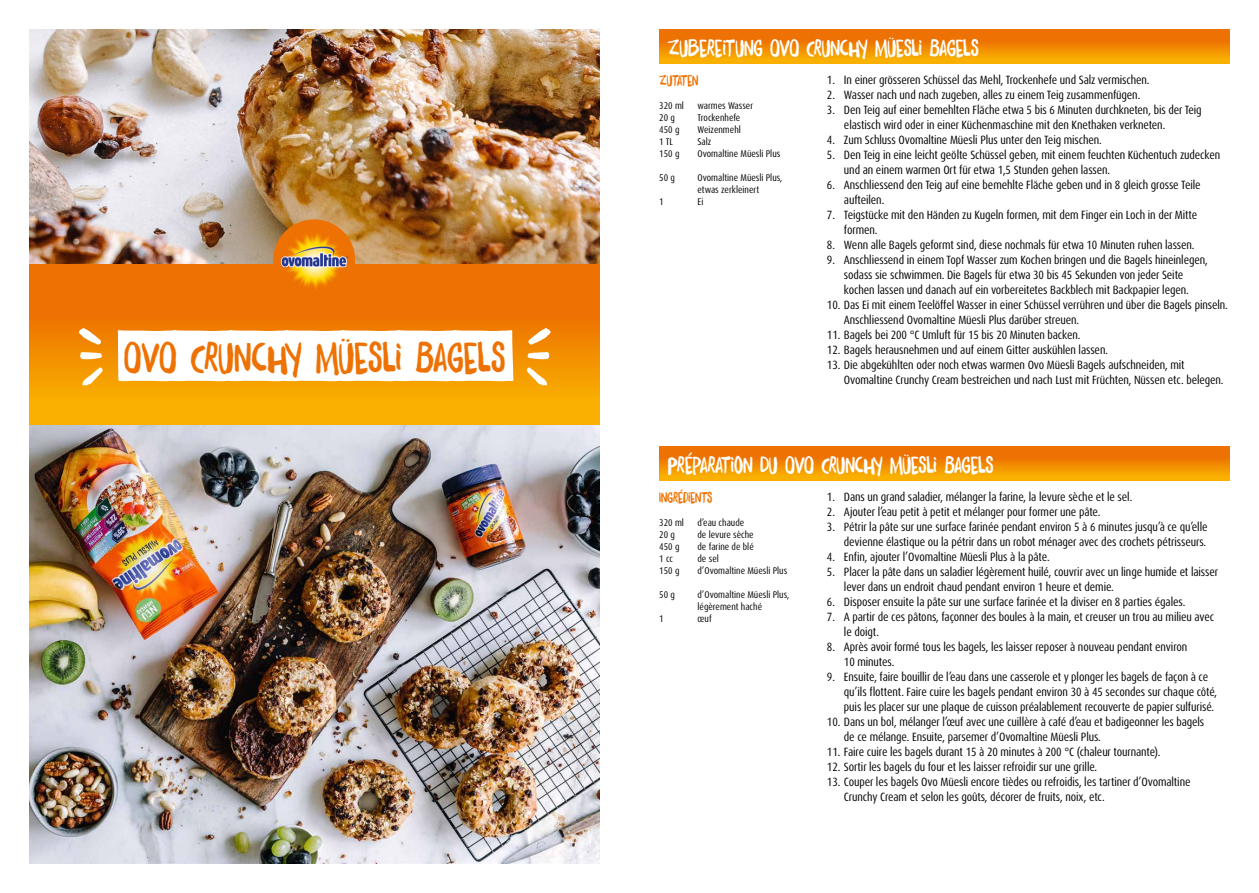
<style>
.page{position:relative;width:1259px;height:893px;background:#fff}
.page>*{position:absolute;margin:0;border:0;box-sizing:border-box;transform-origin:0 0}
.t1{font:37.5px "Daft Brush";color:#ee7203}
.t2{font:21px "Daft Brush";letter-spacing:-.01em;color:#fff}
.t3{font:13.5px "Daft Brush";letter-spacing:-.01em;color:#ee7203}
.t4{font:condensed 12px/15px "Dax OT";letter-spacing:-.01em;color:#000}
.t5{font:condensed 9.75px/12px "Dax OT";color:#000}
</style>
<div class="page">
<img style="left:30px;top:30px;width:570px;height:234px">
<img style="left:30px;top:425px;width:570px;height:438px">
<div style="left:30px;top:264px;width:570px;height:161px;background:linear-gradient(to bottom,#eb6203,#f9b400)"></div>
<img style="left:259px;top:207px;width:111px;height:111px">
<svg style="left:118px;top:330px;width:395px;height:51px"></svg>
<div style="left:659px;top:30px;width:570px;height:34px;background:linear-gradient(to bottom,#eb6103,#f9b100)"></div>
<div style="left:659px;top:446px;width:570px;height:34px;background:linear-gradient(to bottom,#eb6003,#f9af00)"></div>
<svg style="left:79px;top:315px;width:24px;height:70px;background:#f18a00"></svg>
<svg style="left:527px;top:315px;width:24px;height:70px;background:#f18a00"></svg>
<h1 class="t1" style="left:124px;top:332px;width:383px">OVO CRUNCHY MÜESLI BAGELS</h1>
<h2 class="t2" style="left:668px;top:34px;width:312px">ZUBEREITUNG OVO CRUNCHY MÜESLI BAGELS</h2>
<p class="t3" style="left:659px;top:71px;width:41px">ZUTATEN</p>
<p class="t5" style="left:659px;top:100px;width:26px">320 ml</p>
<p class="t5" style="left:697px;top:100px;width:57px">warmes Wasser</p>
<p class="t5" style="left:659px;top:112px;width:17px">20 g</p>
<p class="t5" style="left:697px;top:112px;width:44px">Trockenhefe</p>
<p class="t5" style="left:659px;top:124px;width:22px">450 g</p>
<p class="t5" style="left:697px;top:124px;width:45px">Weizenmehl</p>
<p class="t5" style="left:659px;top:136px;width:15px">1 TL</p>
<p class="t5" style="left:697px;top:136px;width:15px">Salz</p>
<p class="t5" style="left:659px;top:148px;width:22px">150 g</p>
<p class="t5" style="left:697px;top:148px;width:84px">Ovomaltine Müesli Plus</p>
<p class="t5" style="left:659px;top:172px;width:17px">50 g</p>
<p class="t5" style="left:697px;top:172px;width:86px">Ovomaltine Müesli Plus, etwas zerkleinert</p>
<p class="t5" style="left:659px;top:196px;width:6px">1</p>
<p class="t5" style="left:697px;top:196px;width:7px">Ei</p>
<p class="t4" style="left:827px;top:72px;width:324px">1. In einer grösseren Schüssel das Mehl, Trockenhefe und Salz vermischen.</p>
<p class="t4" style="left:827px;top:87px;width:315px">2. Wasser nach und nach zugeben, alles zu einem Teig zusammenfügen.</p>
<p class="t4" style="left:844px;top:102px;width:359px;text-indent:-17px">3. Den Teig auf einer bemehlten Fläche etwa 5 bis 6 Minuten durchkneten, bis der Teig elastisch wird oder in einer Küchenmaschine mit den Knethaken verkneten.</p>
<p class="t4" style="left:827px;top:132px;width:276px">4. Zum Schluss Ovomaltine Müesli Plus unter den Teig mischen.</p>
<p class="t4" style="left:844px;top:147px;width:378px;text-indent:-17px">5. Den Teig in eine leicht geölte Schüssel geben, mit einem feuchten Küchentuch zudecken und an einem warmen Ort für etwa 1,5 Stunden gehen lassen.</p>
<p class="t4" style="left:844px;top:177px;width:358px;text-indent:-17px">6. Anschliessend den Teig auf eine bemehlte Fläche geben und in 8 gleich grosse Teile aufteilen.</p>
<p class="t4" style="left:844px;top:207px;width:355px;text-indent:-17px">7. Teigstücke mit den Händen zu Kugeln formen, mit dem Finger ein Loch in der Mitte formen.</p>
<p class="t4" style="left:827px;top:237px;width:369px">8. Wenn alle Bagels geformt sind, diese nochmals für etwa 10 Minuten ruhen lassen.</p>
<p class="t4" style="left:844px;top:252px;width:365px;text-indent:-17px">9. Anschliessend in einem Topf Wasser zum Kochen bringen und die Bagels hineinlegen, sodass sie schwimmen. Die Bagels für etwa 30 bis 45 Sekunden von jeder Seite kochen lassen und danach auf ein vorbereitetes Backblech mit Backpapier legen.</p>
<p class="t4" style="left:844px;top:297px;width:385px;text-indent:-17px">10. Das Ei mit einem Teelöffel Wasser in einer Schüssel verrühren und über die Bagels pinseln.<br>Anschliessend Ovomaltine Müesli Plus darüber streuen.</p>
<p class="t4" style="left:827px;top:327px;width:255px">11. Bagels bei 200 °C Umluft für 15 bis 20 Minuten backen.</p>
<p class="t4" style="left:827px;top:342px;width:282px">12. Bagels herausnehmen und auf einem Gitter auskühlen lassen.</p>
<p class="t4" style="left:844px;top:357px;width:381px;text-indent:-17px">13. Die abgekühlten oder noch etwas warmen Ovo Müesli Bagels aufschneiden, mit<br>Ovomaltine Crunchy Cream bestreichen und nach Lust mit Früchten, Nüssen etc. belegen.</p>
<h2 class="t2" style="left:668px;top:450px;width:327px">PRÉPARATION DU OVO CRUNCHY MÜESLI BAGELS</h2>
<p class="t3" style="left:659px;top:488px;width:55px">INGRÉDIENTS</p>
<p class="t5" style="left:659px;top:517px;width:26px">320 ml</p>
<p class="t5" style="left:697px;top:517px;width:48px">d’eau chaude</p>
<p class="t5" style="left:659px;top:529px;width:17px">20 g</p>
<p class="t5" style="left:697px;top:529px;width:58px">de levure sèche</p>
<p class="t5" style="left:659px;top:541px;width:22px">450 g</p>
<p class="t5" style="left:697px;top:541px;width:58px">de farine de blé</p>
<p class="t5" style="left:659px;top:553px;width:15px">1 cc</p>
<p class="t5" style="left:697px;top:553px;width:23px">de sel</p>
<p class="t5" style="left:659px;top:565px;width:22px">150 g</p>
<p class="t5" style="left:697px;top:565px;width:91px">d’Ovomaltine Müesli Plus</p>
<p class="t5" style="left:659px;top:589px;width:17px">50 g</p>
<p class="t5" style="left:697px;top:589px;width:93px">d’Ovomaltine Müesli Plus, légèrement haché</p>
<p class="t5" style="left:659px;top:613px;width:6px">1</p>
<p class="t5" style="left:697px;top:613px;width:16px">œuf</p>
<p class="t4" style="left:827px;top:489px;width:307px">1. Dans un grand saladier, mélanger la farine, la levure sèche et le sel.</p>
<p class="t4" style="left:827px;top:504px;width:275px">2. Ajouter l’eau petit à petit et mélanger pour former une pâte.</p>
<p class="t4" style="left:827px;top:519px;width:382px;text-align:right">3. Pétrir la pâte sur une surface farinée pendant environ 5 à 6 minutes jusqu’à ce qu’elle devienne élastique ou la pétrir dans un robot ménager avec des crochets pétrisseurs.</p>
<p class="t4" style="left:827px;top:549px;width:224px">4. Enfin, ajouter l’Ovomaltine Müesli Plus à la pâte.</p>
<p class="t4" style="left:844px;top:564px;width:376px;text-indent:-17px">5. Placer la pâte dans un saladier légèrement huilé, couvrir avec un linge humide et laisser lever dans un endroit chaud pendant environ 1 heure et demie.</p>
<p class="t4" style="left:827px;top:594px;width:360px">6. Disposer ensuite la pâte sur une surface farinée et la diviser en 8 parties égales.</p>
<p class="t4" style="left:844px;top:609px;width:372px;text-indent:-17px">7. A partir de ces pâtons, façonner des boules à la main, et creuser un trou au milieu avec le doigt.</p>
<p class="t4" style="left:844px;top:639px;width:345px;text-indent:-17px">8. Après avoir formé tous les bagels, les laisser reposer à nouveau pendant environ<br>10 minutes.</p>
<p class="t4" style="left:844px;top:669px;width:375px;text-indent:-17px">9. Ensuite, faire bouillir de l’eau dans une casserole et y plonger les bagels de façon à ce qu’ils flottent. Faire cuire les bagels pendant environ 30 à 45 secondes sur chaque côté, puis les placer sur une plaque de cuisson préalablement recouverte de papier sulfurisé.</p>
<p class="t4" style="left:844px;top:714px;width:362px;text-indent:-17px">10. Dans un bol, mélanger l’œuf avec une cuillère à café d’eau et badigeonner les bagels de ce mélange. Ensuite, parsemer d’Ovomaltine Müesli Plus.</p>
<p class="t4" style="left:827px;top:744px;width:335px">11. Faire cuire les bagels durant 15 à 20 minutes à 200 °C (chaleur tournante).</p>
<p class="t4" style="left:827px;top:759px;width:272px">12. Sortir les bagels du four et les laisser refroidir sur une grille.</p>
<p class="t4" style="left:844px;top:774px;width:348px;text-indent:-17px">13. Couper les bagels Ovo Müesli encore tièdes ou refroidis, les tartiner d’Ovomaltine<br>Crunchy Cream et selon les goûts, décorer de fruits, noix, etc.</p>
</div>
